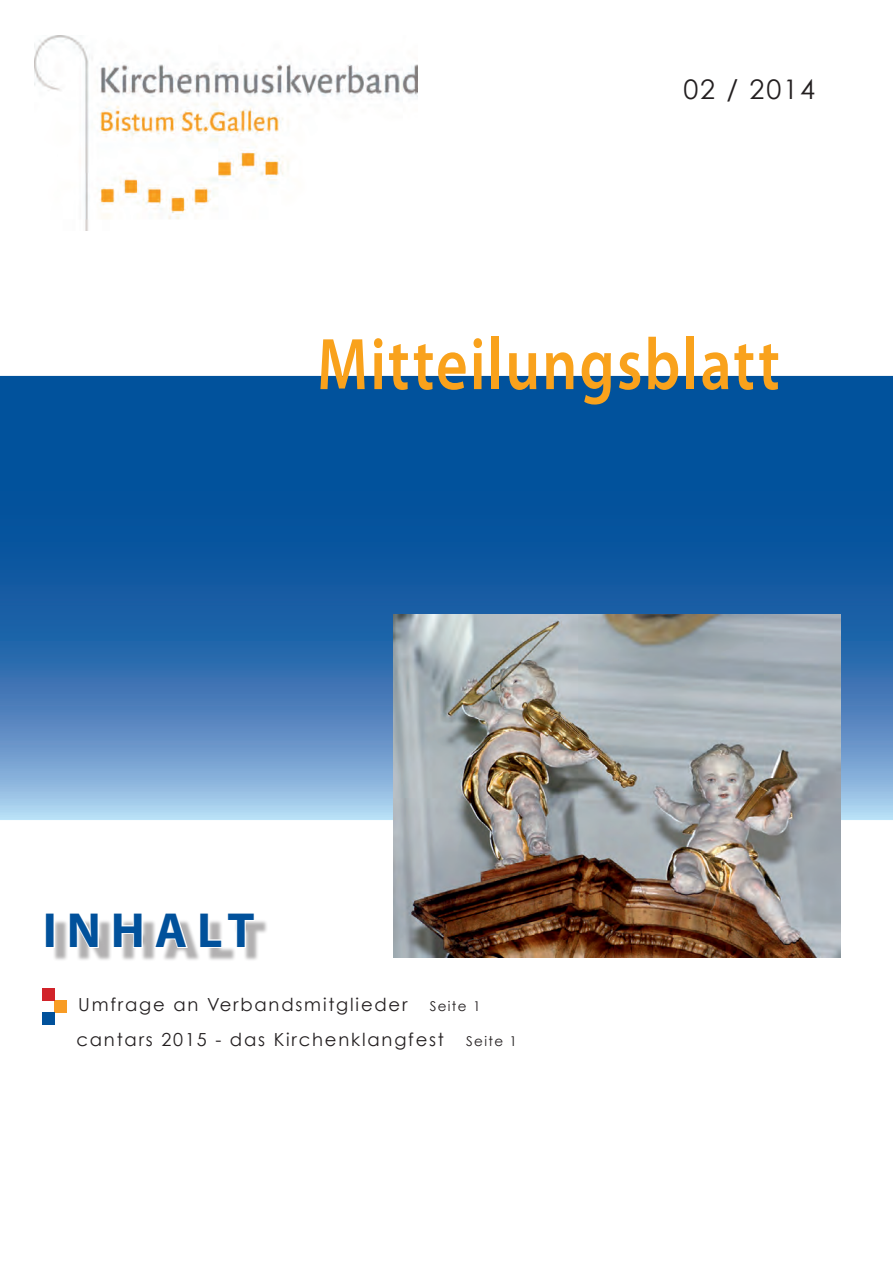
<style>
.page{position:relative;width:893px;height:1263px;background:#fff}
.page>*{position:absolute;margin:0;border:0;box-sizing:border-box;transform-origin:0 0}
.Dokumenttitel{font:600 73.8px "Myriad Pro";letter-spacing:.035em;color:#f9a21c;scale:.83 1}
.Name{font:700 49.5px "Myriad Pro";letter-spacing:.2em;color:#01519b}
.t1{font:27px "Century Gothic";letter-spacing:.07em;color:#231f20}
.Tagline{font:18px "Century Gothic";letter-spacing:.1em;color:#231f20}
.s1{font-size:13.5px}
</style>
<div class="page">
<svg style="left:0;top:375px;width:893px;height:446px;background:#2166a9"></svg>
<img style="left:34px;top:35px;width:383px;height:196px">
<div style="left:52px;top:919px;width:216px;height:42px;background:#231f20;opacity:.35"></div>
<svg style="left:68px;top:919px;width:32px;height:31px"></svg>
<svg style="left:112px;top:919px;width:32px;height:30px"></svg>
<svg style="left:153px;top:919px;width:36px;height:30px"></svg>
<svg style="left:198px;top:919px;width:58px;height:30px"></svg>
<img style="left:394px;top:615px;width:446px;height:343px">
<div style="left:55px;top:1000px;width:12px;height:12px;background:#f89c25"></div>
<div style="left:43px;top:1012px;width:12px;height:12px;background:#01519b"></div>
<div style="left:43px;top:988px;width:12px;height:12px;background:#d1232a"></div>
<p class="t1" style="left:683px;top:73px;width:133px">02 / 2014</p>
<p class="Dokumenttitel" style="left:317px;top:317px;width:559px">Mitteilungsblatt</p>
<p class="Name" style="left:43px;top:898px;width:213px">INHALT</p>
<p class="Tagline" style="left:78px;top:994px;width:404px">Umfrage an Verbandsmitglieder <span class="s1">Seite 1</span></p>
<p class="Tagline" style="left:76px;top:1028px;width:442px">cantars 2015 - das Kirchenklangfest <span class="s1">Seite 1</span></p>
</div>
